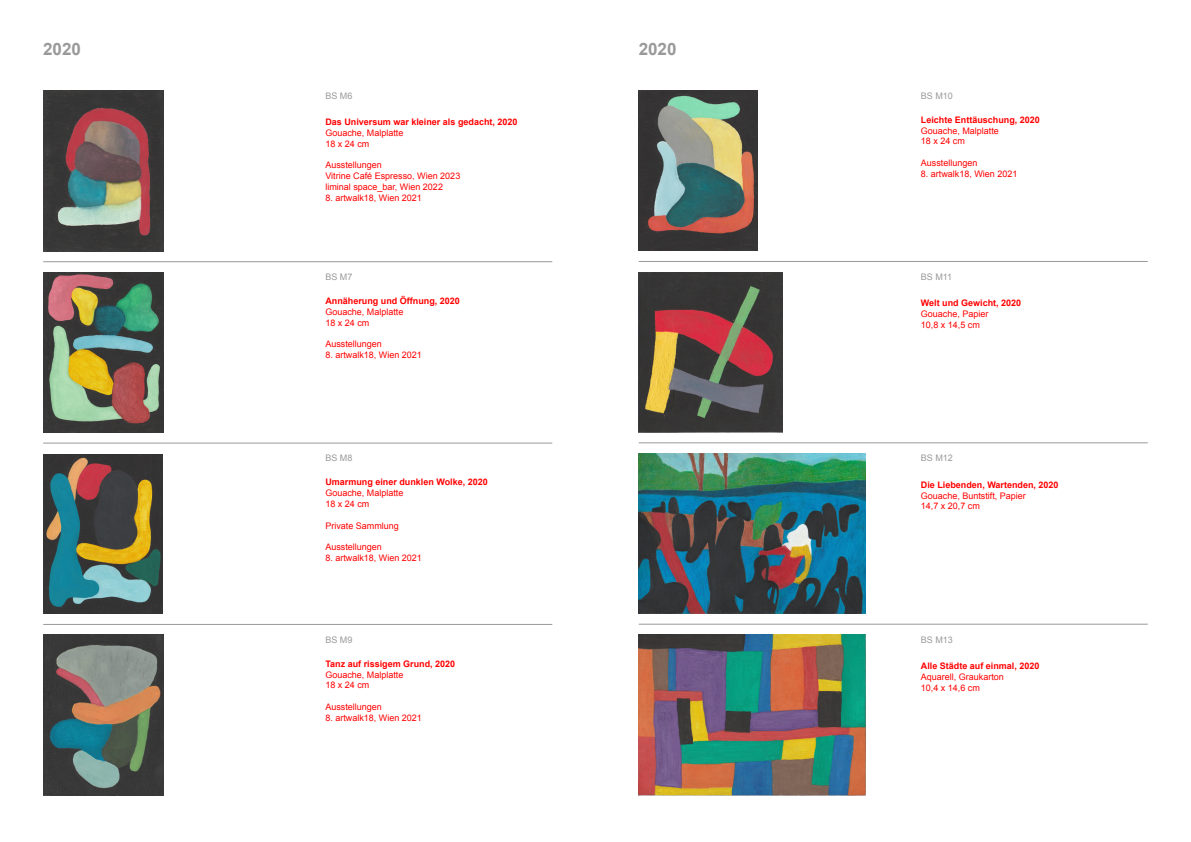
<style>
.page{position:relative;width:1191px;height:842px;background:#fff}
.page>*{position:absolute;margin:0;border:0;box-sizing:border-box;transform-origin:0 0}
.t1{font:700 17px "Arial";color:#999}
.t2{font:9px/10.8px "Arial";color:#f00}
.t3{font:700 9px "Arial";color:#f00}
.t4{font:9px "Arial";color:#999}
</style>
<div class="page">
<img style="left:43px;top:91px;width:120px;height:160px">
<img style="left:43px;top:272px;width:120px;height:160px">
<img style="left:43px;top:455px;width:119px;height:159px">
<img style="left:43px;top:635px;width:120px;height:160px">
<img style="left:638px;top:91px;width:119px;height:159px">
<img style="left:638px;top:453px;width:227px;height:161px">
<img style="left:638px;top:635px;width:227px;height:160px">
<img style="left:638px;top:272px;width:144px;height:160px">
<hr style="left:638px;top:261px;width:509px;height:1px;background:#999">
<hr style="left:638px;top:443px;width:509px;height:1px;background:#999">
<hr style="left:638px;top:624px;width:509px;height:1px;background:#999">
<hr style="left:43px;top:262px;width:509px;height:1px;background:#999">
<hr style="left:43px;top:443px;width:509px;height:1px;background:#999">
<hr style="left:43px;top:624px;width:509px;height:1px;background:#999">
<p class="t1" style="left:43px;top:38px;width:39px">2020</p>
<p class="t4" style="left:325px;top:90px;width:29px">BS M6</p>
<p class="t3" style="left:325px;top:116px;width:194px">Das Universum war kleiner als gedacht, 2020</p>
<p class="t2" style="left:325px;top:127px;width:80px">Gouache, Malplatte</p>
<p class="t2" style="left:325px;top:138px;width:46px">18 x 24 cm</p>
<p class="t2" style="left:325px;top:160px;width:58px">Ausstellungen</p>
<p class="t2" style="left:325px;top:171px;width:136px">Vitrine Café Espresso, Wien 2023 liminal space_bar, Wien 2022</p>
<p class="t2" style="left:325px;top:192px;width:98px">8. artwalk18, Wien 2021</p>
<p class="t4" style="left:325px;top:271px;width:29px">BS M7</p>
<p class="t3" style="left:325px;top:295px;width:136px">Annäherung und Öffnung, 2020</p>
<p class="t2" style="left:325px;top:306px;width:80px">Gouache, Malplatte</p>
<p class="t2" style="left:325px;top:317px;width:46px">18 x 24 cm</p>
<p class="t2" style="left:325px;top:339px;width:58px">Ausstellungen</p>
<p class="t2" style="left:325px;top:350px;width:98px">8. artwalk18, Wien 2021</p>
<p class="t4" style="left:325px;top:452px;width:29px">BS M8</p>
<p class="t3" style="left:325px;top:476px;width:164px">Umarmung einer dunklen Wolke, 2020</p>
<p class="t2" style="left:325px;top:488px;width:80px">Gouache, Malplatte</p>
<p class="t2" style="left:325px;top:499px;width:46px">18 x 24 cm</p>
<p class="t2" style="left:325px;top:520px;width:75px">Private Sammlung</p>
<p class="t2" style="left:325px;top:542px;width:58px">Ausstellungen</p>
<p class="t2" style="left:325px;top:553px;width:98px">8. artwalk18, Wien 2021</p>
<p class="t4" style="left:325px;top:634px;width:29px">BS M9</p>
<p class="t3" style="left:325px;top:658px;width:131px">Tanz auf rissigem Grund, 2020</p>
<p class="t2" style="left:325px;top:669px;width:80px">Gouache, Malplatte</p>
<p class="t2" style="left:325px;top:680px;width:46px">18 x 24 cm</p>
<p class="t2" style="left:325px;top:701px;width:58px">Ausstellungen</p>
<p class="t2" style="left:325px;top:712px;width:98px">8. artwalk18, Wien 2021</p>
<p class="t1" style="left:638px;top:38px;width:39px">2020</p>
<p class="t4" style="left:921px;top:90px;width:34px">BS M10</p>
<p class="t3" style="left:921px;top:114px;width:121px">Leichte Enttäuschung, 2020</p>
<p class="t2" style="left:921px;top:125px;width:80px">Gouache, Malplatte</p>
<p class="t2" style="left:921px;top:136px;width:46px">18 x 24 cm</p>
<p class="t2" style="left:921px;top:157px;width:58px">Ausstellungen</p>
<p class="t2" style="left:921px;top:168px;width:98px">8. artwalk18, Wien 2021</p>
<p class="t4" style="left:921px;top:271px;width:33px">BS M11</p>
<p class="t3" style="left:921px;top:297px;width:102px">Welt und Gewicht, 2020</p>
<p class="t2" style="left:921px;top:309px;width:69px">Gouache, Papier</p>
<p class="t2" style="left:921px;top:320px;width:61px">10,8 x 14,5 cm</p>
<p class="t4" style="left:921px;top:452px;width:34px">BS M12</p>
<p class="t3" style="left:921px;top:479px;width:139px">Die Liebenden, Wartenden, 2020</p>
<p class="t2" style="left:921px;top:490px;width:107px">Gouache, Buntstift, Papier</p>
<p class="t2" style="left:921px;top:501px;width:61px">14,7 x 20,7 cm</p>
<p class="t4" style="left:921px;top:634px;width:34px">BS M13</p>
<p class="t3" style="left:921px;top:660px;width:120px">Alle Städte auf einmal, 2020</p>
<p class="t2" style="left:921px;top:671px;width:85px">Aquarell, Graukarton</p>
<p class="t2" style="left:921px;top:682px;width:61px">10,4 x 14,6 cm</p>
</div>
